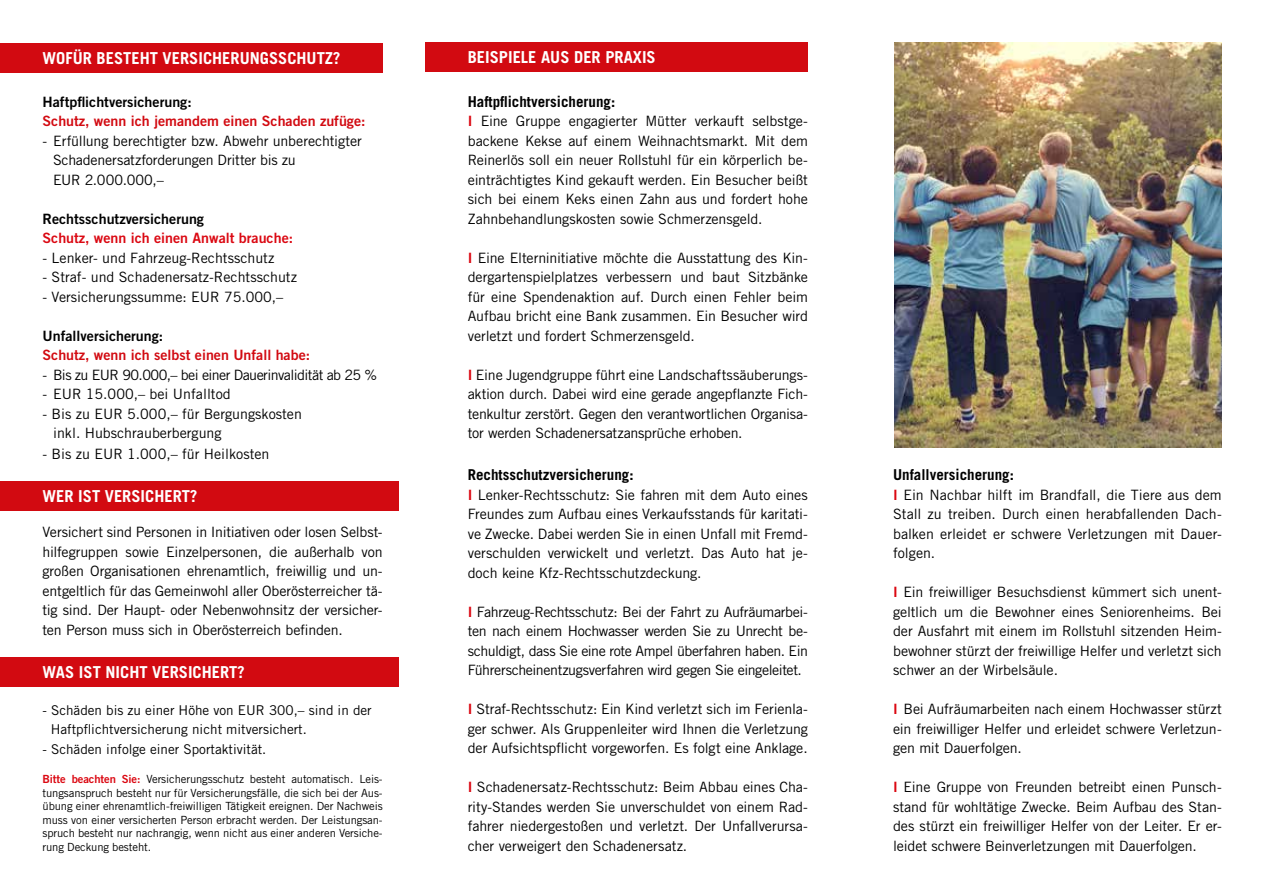
<style>
.page{position:relative;width:1263px;height:893px;background:#fff}
.page>*{position:absolute;margin:0;border:0;box-sizing:border-box;transform-origin:0 0}
.t1{font:700 16.5px "Trade Gothic LT Pro";color:#fff}
.t2{font:700 15px "Trade Gothic LT Pro";color:#000}
.t3{font:14.25px/19.5px "Trade Gothic LT Pro";letter-spacing:-.005em;color:#000;text-align:justify}
.t4{font:14.25px "Trade Gothic LT Pro Bd 2";color:#d20a11}
.t5{font:14.25px "Trade Gothic LT Pro Bd 2";color:#000}
.t6{font:14.25px "Trade Gothic LT Pro";letter-spacing:-.04em;color:#000}
.t7{font:14.25px "Trade Gothic LT Pro Bd 2";color:#db0812}
.t8{font:13.5px/19.5px "Trade Gothic LT Pro";color:#000}
.t9{font:11.25px/13.5px "Trade Gothic LT Pro";letter-spacing:-.01em;color:#000;text-align:justify}
.s1{font-family:"Trade Gothic LT Pro Bd 2";color:#db0812}
</style>
<div class="page">
<div style="left:0;top:43px;width:383px;height:29px;background:#d20a11"></div>
<div style="left:0;top:482px;width:398px;height:29px;background:#d20a11"></div>
<div style="left:0;top:657px;width:398px;height:30px;background:#d20a11"></div>
<div style="left:425px;top:43px;width:383px;height:29px;background:#d20a11"></div>
<img style="left:894px;top:43px;width:327px;height:405px">
<p class="t1" style="left:43px;top:48px;width:299px">WOFÜR BESTEHT VERSICHERUNGSSCHUTZ?</p>
<p class="t5" style="left:43px;top:93px;width:151px">Haftpflichtversicherung:</p>
<p class="t4" style="left:43px;top:112px;width:325px">Schutz, wenn ich jemandem einen Schaden zufüge:</p>
<p class="t3" style="left:53px;top:131px;width:310px;text-align:left;text-indent:-11px">- Erfüllung berechtigter bzw. Abwehr unberechtigter<br>Schadenersatzforderungen Dritter bis zu<br>EUR 2.000.000,–</p>
<p class="t5" style="left:43px;top:210px;width:163px">Rechtsschutzversicherung</p>
<p class="t7" style="left:43px;top:229px;width:252px">Schutz, wenn ich einen Anwalt brauche:</p>
<p class="t3" style="left:43px;top:248px;width:233px">- Lenker- und Fahrzeug-Rechtsschutz</p>
<p class="t3" style="left:43px;top:267px;width:256px">- Straf- und Schadenersatz-Rechtsschutz</p>
<p class="t3" style="left:43px;top:287px;width:242px">- Versicherungssumme: EUR 75.000,–</p>
<p class="t5" style="left:43px;top:327px;width:122px">Unfallversicherung:</p>
<p class="t4" style="left:43px;top:346px;width:269px">Schutz, wenn ich selbst einen Unfall habe:</p>
<p class="t6" style="left:43px;top:366px;width:336px">- Bis zu EUR 90.000,– bei einer Dauerinvalidität ab 25 %</p>
<p class="t3" style="left:43px;top:384px;width:190px">- EUR 15.000,– bei Unfalltod</p>
<p class="t3" style="left:53px;top:404px;width:250px;text-indent:-11px">- Bis zu EUR 5.000,– für Bergungskosten inkl. Hubschrauberbergung</p>
<p class="t3" style="left:43px;top:444px;width:228px">- Bis zu EUR 1.000,– für Heilkosten</p>
<p class="t1" style="left:43px;top:486px;width:156px">WER IST VERSICHERT?</p>
<p class="t3" style="left:43px;top:522px;width:342px">Versichert sind Personen in Initiativen oder losen Selbst&shy;hilfegruppen sowie Einzelpersonen, die außerhalb von großen Organisationen ehrenamtlich, freiwillig und un&shy;entgeltlich für das Gemeinwohl aller Oberösterreicher tä&shy;tig sind. Der Haupt- oder Nebenwohnsitz der versicher&shy;ten Person muss sich in Oberösterreich befinden.</p>
<p class="t1" style="left:43px;top:662px;width:204px">WAS IST NICHT VERSICHERT?</p>
<p class="t8" style="left:51px;top:700px;width:322px;text-indent:-8px">- Schäden bis zu einer Höhe von EUR 300,– sind in der<br>Haftpflichtversicherung nicht mitversichert.</p>
<p class="t8" style="left:43px;top:739px;width:225px">- Schäden infolge einer Sportaktivität.</p>
<p class="t9" style="left:43px;top:772px;width:342px"><span class="s1">Bitte beachten Sie:</span> Versicherungsschutz besteht automatisch. Leis&shy;tungsanspruch besteht nur für Versicherungsfälle, die sich bei der Aus&shy;übung einer ehrenamtlich-freiwilligen Tätigkeit ereignen. Der Nachweis muss von einer versicherten Person erbracht werden. Der Leistungsan&shy;spruch besteht nur nachrangig, wenn nicht aus einer anderen Versiche&shy;rung Deckung besteht.</p>
<p class="t1" style="left:468px;top:47px;width:190px">BEISPIELE AUS DER PRAXIS</p>
<p class="t2" style="left:468px;top:93px;width:149px">Haftpflichtversicherung:</p>
<p class="t3" style="left:468px;top:111px;width:342px"><span class="s1">I</span> Eine Gruppe engagierter Mütter verkauft selbstge&shy;backene Kekse auf einem Weihnachtsmarkt. Mit dem Reinerlös soll ein neuer Rollstuhl für ein körperlich be&shy;einträchtigtes Kind gekauft werden. Ein Besucher beißt sich bei einem Keks einen Zahn aus und fordert hohe Zahnbehandlungskosten sowie Schmerzensgeld.</p>
<p class="t3" style="left:468px;top:248px;width:342px"><span class="s1">I</span> Eine Elterninitiative möchte die Ausstattung des Kin&shy;dergartenspielplatzes verbessern und baut Sitzbänke für eine Spendenaktion auf. Durch einen Fehler beim Aufbau bricht eine Bank zusammen. Ein Besucher wird verletzt und fordert Schmerzensgeld.</p>
<p class="t3" style="left:468px;top:365px;width:342px"><span class="s1">I</span> Eine Jugendgruppe führt eine Landschaftssäuberungs&shy;aktion durch. Dabei wird eine gerade angepflanzte Fich&shy;tenkultur zerstört. Gegen den verantwortlichen Organisa&shy;tor werden Schadenersatzansprüche erhoben.</p>
<p class="t2" style="left:468px;top:465px;width:167px">Rechtsschutzversicherung:</p>
<p class="t2" style="left:893px;top:465px;width:122px">Unfallversicherung:</p>
<p class="t3" style="left:468px;top:485px;width:342px"><span class="s1">I</span> Lenker-Rechtsschutz: Sie fahren mit dem Auto eines Freundes zum Aufbau eines Verkaufsstands für karitati&shy;ve Zwecke. Dabei werden Sie in einen Unfall mit Fremd&shy;verschulden verwickelt und verletzt. Das Auto hat je&shy;doch keine Kfz-Rechtsschutzdeckung.</p>
<p class="t3" style="left:468px;top:602px;width:342px"><span class="s1">I</span> Fahrzeug-Rechtsschutz: Bei der Fahrt zu Aufräumarbei&shy;ten nach einem Hochwasser werden Sie zu Unrecht be&shy;schuldigt, dass Sie eine rote Ampel überfahren haben. Ein Führerscheinentzugsverfahren wird gegen Sie eingeleitet.</p>
<p class="t3" style="left:468px;top:699px;width:342px"><span class="s1">I</span> Straf-Rechtsschutz: Ein Kind verletzt sich im Ferienla&shy;ger schwer. Als Gruppenleiter wird Ihnen die Verletzung der Aufsichtspflicht vorgeworfen. Es folgt eine Anklage.</p>
<p class="t3" style="left:468px;top:777px;width:342px"><span class="s1">I</span> Schadenersatz-Rechtsschutz: Beim Abbau eines Cha&shy;rity-Standes werden Sie unverschuldet von einem Rad&shy;fahrer niedergestoßen und verletzt. Der Unfallverursa&shy;cher verweigert den Schadenersatz.</p>
<p class="t3" style="left:893px;top:485px;width:330px"><span class="s1">I</span> Ein Nachbar hilft im Brandfall, die Tiere aus dem Stall zu treiben. Durch einen herabfallenden Dach&shy;balken erleidet er schwere Verletzungen mit Dauer&shy;folgen.</p>
<p class="t3" style="left:893px;top:582px;width:330px"><span class="s1">I</span> Ein freiwilliger Besuchsdienst kümmert sich unent&shy;geltlich um die Bewohner eines Seniorenheims. Bei der Ausfahrt mit einem im Rollstuhl sitzenden Heim&shy;bewohner stürzt der freiwillige Helfer und verletzt sich schwer an der Wirbelsäule.</p>
<p class="t3" style="left:893px;top:699px;width:330px"><span class="s1">I</span> Bei Aufräumarbeiten nach einem Hochwasser stürzt ein freiwilliger Helfer und erleidet schwere Verletzun&shy;gen mit Dauerfolgen.</p>
<p class="t3" style="left:893px;top:777px;width:330px"><span class="s1">I</span> Eine Gruppe von Freunden betreibt einen Punsch&shy;stand für wohltätige Zwecke. Beim Aufbau des Stan&shy;des stürzt ein freiwilliger Helfer von der Leiter. Er er&shy;leidet schwere Beinverletzungen mit Dauerfolgen.</p>
</div>
